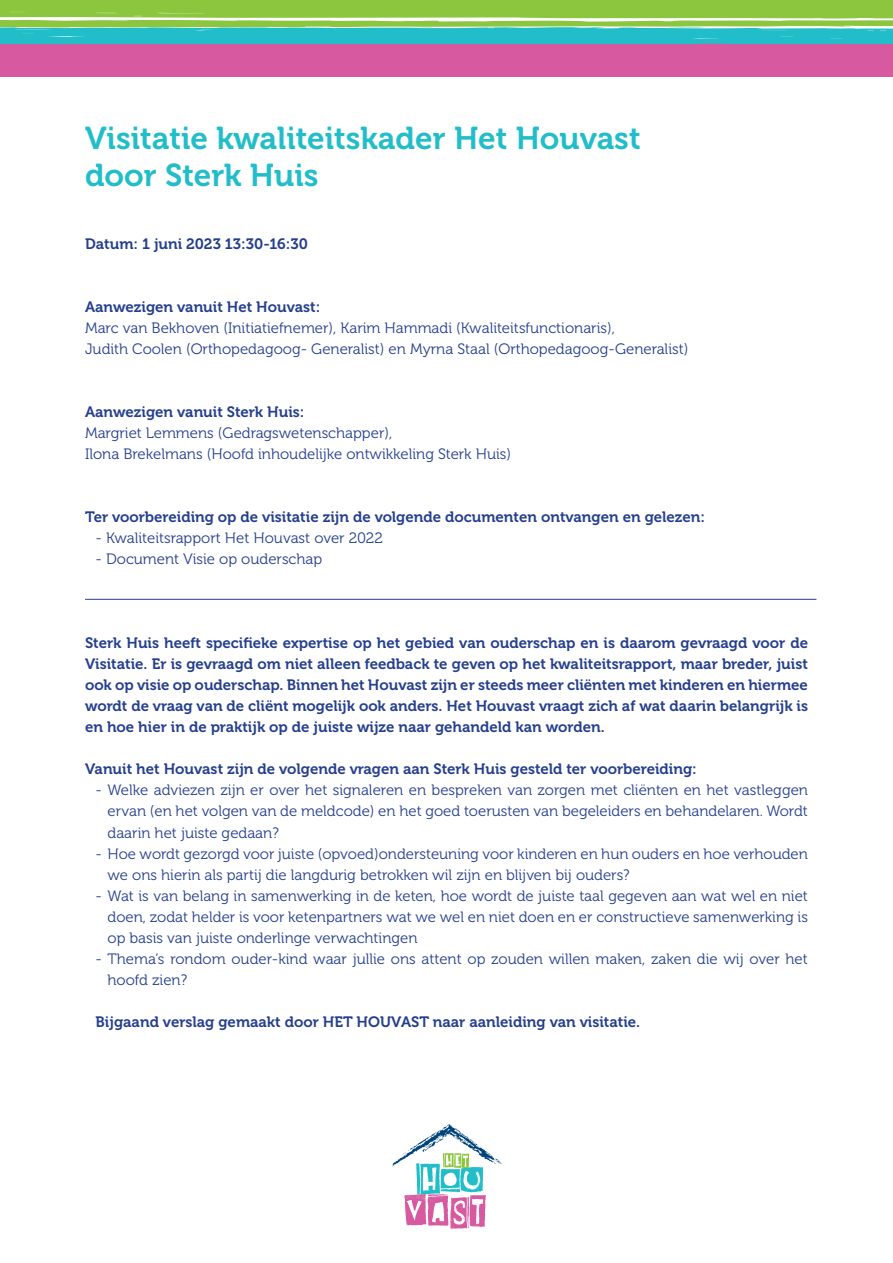
<style>
.page{position:relative;width:893px;height:1263px;background:#fff}
.page>*{position:absolute;margin:0;border:0;box-sizing:border-box;transform-origin:0 0}
.Kop{font:31.5px "Museo 700";color:#21bdc9}
.plattetekst{font:15px/21px "Museo 300";color:#253f8e;text-align:justify}
.plattetekst-2{font:15px/21px "Museo 700";color:#253f8e;text-align:justify}
</style>
<div class="page">
<svg style="left:392px;top:1124px;width:110px;height:105px"></svg>
<div style="left:0;top:41px;width:893px;height:36px;background:#d75aa1"></div>
<svg style="left:0;top:0;width:893px;height:44px;background:#6fc782"></svg>
<hr style="left:85px;top:599px;width:731px;height:1px;background:#253f8e">
<p class="Kop" style="left:85px;top:120px;width:557px">Visitatie kwaliteitskader Het Houvast</p>
<p class="Kop" style="left:85px;top:158px;width:235px">door Sterk Huis</p>
<p class="plattetekst-2" style="left:85px;top:234px;width:224px">Datum: 1 juni 2023 13:30-16:30</p>
<p class="plattetekst-2" style="left:85px;top:297px;width:237px">Aanwezigen vanuit Het Houvast:</p>
<p class="plattetekst" style="left:85px;top:318px;width:531px">Marc van Bekhoven (Initiatiefnemer), Karim Hammadi (Kwaliteitsfunctionaris),</p>
<p class="plattetekst" style="left:85px;top:339px;width:605px">Judith Coolen (Orthopedagoog- Generalist) en Myrna Staal (Orthopedagoog-Generalist)</p>
<p class="plattetekst-2" style="left:85px;top:402px;width:221px">Aanwezigen vanuit Sterk Huis:</p>
<p class="plattetekst" style="left:85px;top:423px;width:309px">Margriet Lemmens (Gedragswetenschapper),</p>
<p class="plattetekst" style="left:85px;top:444px;width:428px">Ilona Brekelmans (Hoofd inhoudelijke ontwikkeling Sterk Huis)</p>
<p class="plattetekst-2" style="left:85px;top:507px;width:621px">Ter voorbereiding op de visitatie zijn de volgende documenten ontvangen en gelezen:</p>
<p class="plattetekst" style="left:96px;top:528px;width:289px">- Kwaliteitsrapport Het Houvast over 2022</p>
<p class="plattetekst" style="left:96px;top:549px;width:228px">- Document Visie op ouderschap</p>
<p class="plattetekst-2" style="left:85px;top:633px;width:724px">Sterk Huis heeft specifieke expertise op het gebied van ouderschap en is daarom gevraagd voor de Visitatie. Er is gevraagd om niet alleen feedback te geven op het kwaliteitsrapport, maar breder, juist ook op visie op ouderschap. Binnen het Houvast zijn er steeds meer cliënten met kinderen en hiermee wordt de vraag van de cliënt mogelijk ook anders. Het Houvast vraagt zich af wat daarin belangrijk is en hoe hier in de praktijk op de juiste wijze naar gehandeld kan worden.</p>
<p class="plattetekst-2" style="left:85px;top:759px;width:613px">Vanuit het Houvast zijn de volgende vragen aan Sterk Huis gesteld ter voorbereiding:</p>
<p class="plattetekst" style="left:108px;top:780px;width:702px;text-indent:-12px">- Welke adviezen zijn er over het signaleren en bespreken van zorgen met cliënten en het vastleggen ervan (en het volgen van de meldcode) en het goed toerusten van begeleiders en behandelaren. Wordt daarin het juiste gedaan?</p>
<p class="plattetekst" style="left:108px;top:843px;width:702px;text-indent:-12px">- Hoe wordt gezorgd voor juiste (opvoed)ondersteuning voor kinderen en hun ouders en hoe verhouden we ons hierin als partij die langdurig betrokken wil zijn en blijven bij ouders?</p>
<p class="plattetekst" style="left:108px;top:885px;width:702px;text-indent:-12px">- Wat is van belang in samenwerking in de keten, hoe wordt de juiste taal gegeven aan wat wel en niet doen, zodat helder is voor ketenpartners wat we wel en niet doen en er constructieve samenwerking is op basis van juiste onderlinge verwachtingen</p>
<p class="plattetekst" style="left:108px;top:948px;width:702px;text-indent:-12px">- Thema’s rondom ouder-kind waar jullie ons attent op zouden willen maken, zaken die wij over het hoofd zien?</p>
<p class="plattetekst-2" style="left:96px;top:1011px;width:546px">Bijgaand verslag gemaakt door HET HOUVAST naar aanleiding van visitatie.</p>
</div>
